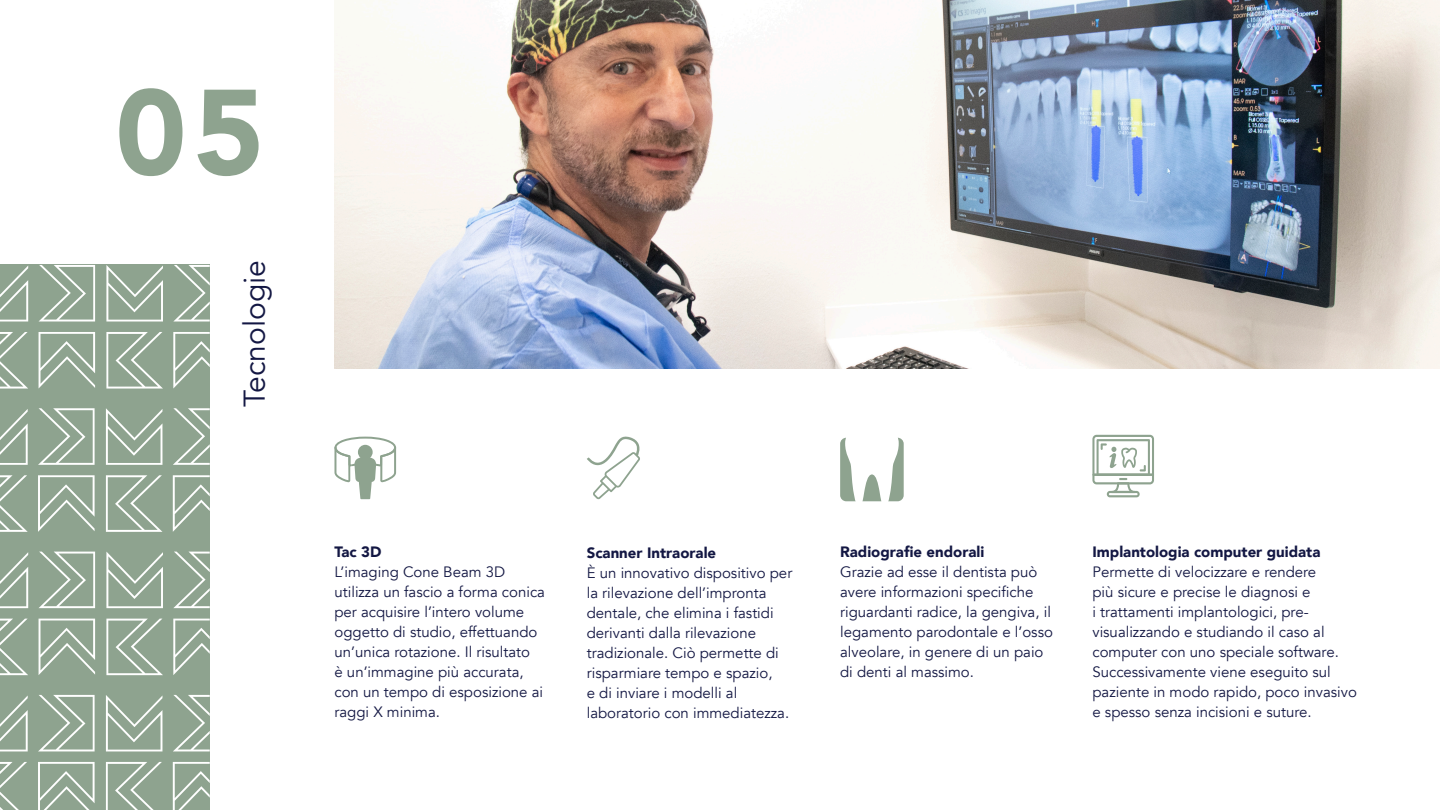
<style>
.page{position:relative;width:1440px;height:810px;background:#fff}
.page>*{position:absolute;margin:0;border:0;box-sizing:border-box;transform-origin:0 0}
.t1{font:900 120px "Avenir";color:#8ea38f}
.t2{font:30px "Avenir";color:#131743}
.t3{font:15px/20px "Avenir";color:#131743}
.t4{font:900 15px "Avenir";color:#131743}
</style>
<div class="page">
<div style="left:0;top:265px;width:210px;height:545px;background:#8ea38f"></div>
<svg style="left:0;top:266px;width:28px;height:55px"></svg>
<svg style="left:39px;top:265px;width:56px;height:56px"></svg>
<svg style="left:0;top:332px;width:28px;height:56px"></svg>
<svg style="left:39px;top:332px;width:56px;height:56px"></svg>
<svg style="left:106px;top:265px;width:57px;height:56px"></svg>
<svg style="left:174px;top:265px;width:36px;height:56px"></svg>
<svg style="left:106px;top:332px;width:57px;height:56px"></svg>
<svg style="left:173px;top:332px;width:37px;height:56px"></svg>
<svg style="left:0;top:552px;width:28px;height:56px"></svg>
<svg style="left:39px;top:551px;width:56px;height:57px"></svg>
<svg style="left:0;top:619px;width:28px;height:56px"></svg>
<svg style="left:39px;top:619px;width:56px;height:56px"></svg>
<svg style="left:106px;top:552px;width:57px;height:56px"></svg>
<svg style="left:173px;top:551px;width:37px;height:57px"></svg>
<svg style="left:106px;top:619px;width:57px;height:56px"></svg>
<svg style="left:173px;top:619px;width:37px;height:56px"></svg>
<svg style="left:0;top:409px;width:28px;height:56px"></svg>
<svg style="left:38px;top:408px;width:57px;height:57px"></svg>
<svg style="left:0;top:475px;width:28px;height:57px"></svg>
<svg style="left:38px;top:475px;width:57px;height:57px"></svg>
<svg style="left:106px;top:408px;width:56px;height:57px"></svg>
<svg style="left:173px;top:408px;width:37px;height:57px"></svg>
<svg style="left:106px;top:475px;width:56px;height:57px"></svg>
<svg style="left:173px;top:475px;width:37px;height:57px"></svg>
<svg style="left:0;top:695px;width:28px;height:56px"></svg>
<svg style="left:38px;top:695px;width:57px;height:56px"></svg>
<svg style="left:0;top:762px;width:27px;height:48px"></svg>
<svg style="left:38px;top:762px;width:57px;height:48px"></svg>
<svg style="left:106px;top:695px;width:56px;height:56px"></svg>
<svg style="left:173px;top:695px;width:37px;height:56px"></svg>
<svg style="left:106px;top:762px;width:56px;height:48px"></svg>
<svg style="left:173px;top:762px;width:37px;height:48px"></svg>
<img style="left:334px;top:0;width:1106px;height:369px">
<svg style="left:587px;top:436px;width:53px;height:63px"></svg>
<svg style="left:334px;top:437px;width:62px;height:62px"></svg>
<svg style="left:1092px;top:435px;width:62px;height:62px"></svg>
<div style="left:840px;top:438px;width:64px;height:63px;background:#8ea38f;border-radius:6px"></div>
<svg style="left:845px;top:437px;width:54px;height:65px"></svg>
<p class="t1" style="left:115px;top:30px;width:151px">05</p>
<p class="t2" style="left:236px;top:407px;width:148px;rotate:-90deg">Tecnologie</p>
<p class="t4" style="left:334px;top:539px;width:49px">Tac 3D</p>
<p class="t3" style="left:334px;top:562px;width:212px">L’imaging Cone Beam 3D utilizza un fascio a forma conica per acquisire l’intero volume oggetto di studio, effettuando un’unica rotazione. Il risultato<br>è un’immagine più accurata, con un tempo di esposizione ai raggi X minima.</p>
<p class="t4" style="left:587px;top:539px;width:131px">Scanner Intraorale</p>
<p class="t3" style="left:587px;top:563px;width:207px">È un innovativo dispositivo per la rilevazione dell’impronta dentale, che elimina i fastidi derivanti dalla rilevazione tradizionale. Ciò permette di risparmiare tempo e spazio,<br>e di inviare i modelli al laboratorio con immediatezza.</p>
<p class="t4" style="left:840px;top:539px;width:146px">Radiografie endorali</p>
<p class="t3" style="left:840px;top:562px;width:214px">Grazie ad esse il dentista può avere informazioni specifiche riguardanti radice, la gengiva, il legamento parodontale e l’osso alveolare, in genere di un paio di denti al massimo.</p>
<p class="t4" style="left:1092px;top:539px;width:230px">Implantologia computer guidata</p>
<p class="t3" style="left:1092px;top:562px;width:266px">Permette di velocizzare e rendere<br>più sicure e precise le diagnosi e<br>i trattamenti implantologici, pre&shy;visualizzando e studiando il caso al computer con uno speciale software.<br>Successivamente viene eseguito sul paziente in modo rapido, poco invasivo e spesso senza incisioni e suture.</p>
</div>
